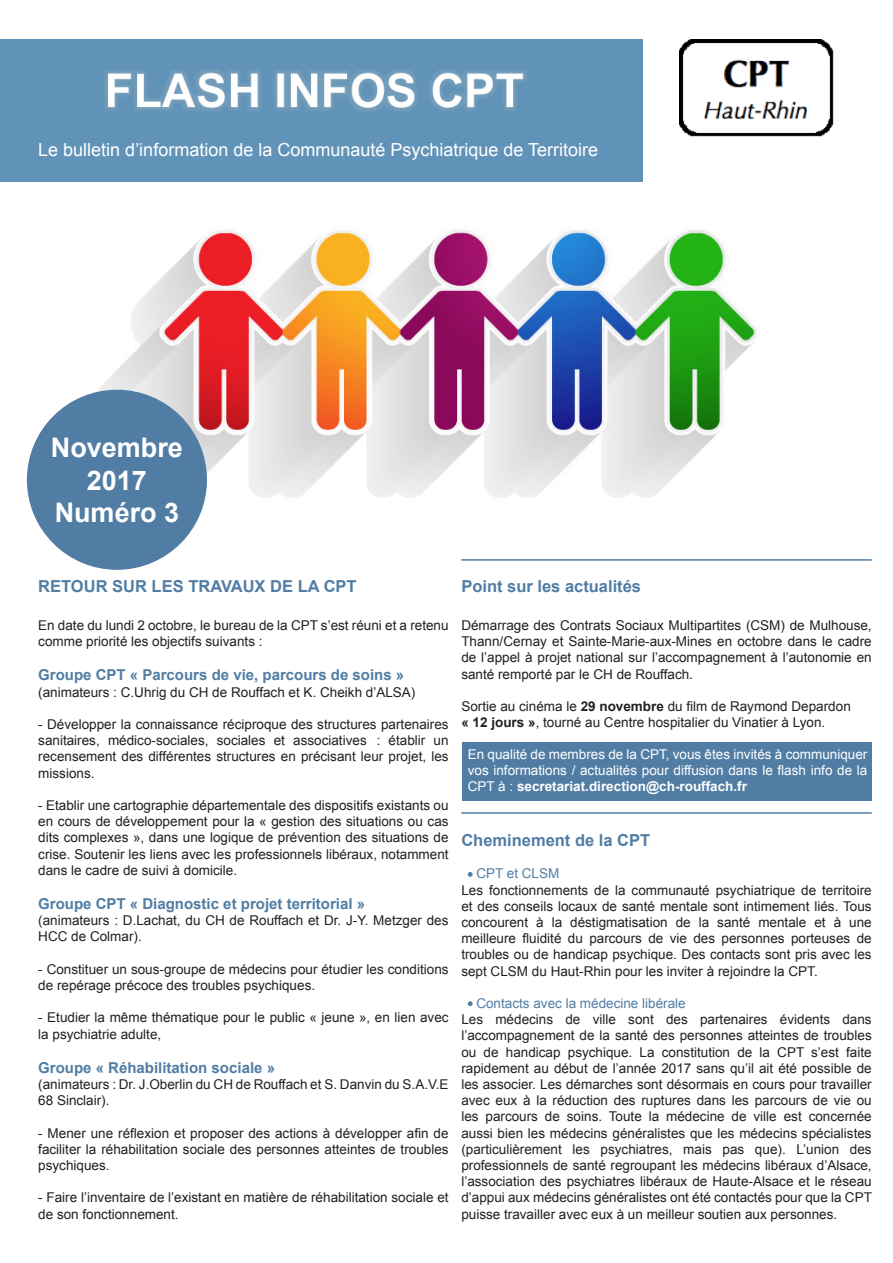
<style>
.page{position:relative;width:893px;height:1263px;background:#fff}
.page>*{position:absolute;margin:0;border:0;box-sizing:border-box;transform-origin:0 0}
.t1{font:700 27px "Arial";color:#fff}
.t2{font:18px "Arial";color:#fff}
.t3{font:700 16.5px "Arial";color:#517da4}
.t4{font:700 15px "Arial";color:#517da4}
.t5{font:13.5px/16.2px "Arial";color:#231f20}
.t6{font:13.5px/16.2px "Arial";color:#fff;text-align:justify}
.t7{font:13.5px "Arial";color:#517da4}
.s1{font-weight:700}
</style>
<div class="page">
<img style="left:66px;top:155px;width:691px;height:376px">
<div style="left:462px;top:742px;width:410px;height:58px;background:#517da4"></div>
<div style="left:0;top:39px;width:642px;height:142px;background:#6193b9"></div>
<img style="left:65px;top:57px;width:499px;height:75px">
<div style="left:27px;top:390px;width:180px;height:180px;background:#517da4;border-radius:50%"></div>
<img style="left:680px;top:39px;width:153px;height:98px">
<hr style="left:461px;top:812px;width:411px;height:2px;background:#517da4">
<svg style="left:468px;top:872px;width:5px;height:5px"></svg>
<svg style="left:468px;top:1001px;width:5px;height:5px"></svg>
<hr style="left:461px;top:559px;width:411px;height:2px;background:#517da4">
<p class="t2" style="left:38px;top:138px;width:561px">Le bulletin d’information de la Communauté Psychiatrique de Territoire</p>
<p class="t1" style="left:51px;top:430px;width:134px">Novembre</p>
<p class="t1" style="left:87px;top:462px;width:62px">2017</p>
<p class="t1" style="left:55px;top:494px;width:126px">Numéro 3</p>
<p class="t3" style="left:38px;top:575px;width:320px">RETOUR SUR LES TRAVAUX DE LA CPT</p>
<p class="t5" style="left:38px;top:617px;width:412px">En date du lundi 2 octobre, le bureau de la CPT s’est réuni et a retenu comme priorité les objectifs suivants :</p>
<p class="t4" style="left:38px;top:665px;width:367px">Groupe CPT « Parcours de vie, parcours de soins »</p>
<p class="t5" style="left:38px;top:684px;width:379px">(animateurs : C.Uhrig du CH de Rouffach et K. Cheikh d’ALSA)</p>
<p class="t5" style="left:38px;top:716px;width:412px;text-align:justify">- Développer la connaissance réciproque des structures partenaires sanitaires, médico-sociales, sociales et associatives : établir un recensement des différentes structures en précisant leur projet, les missions.</p>
<p class="t5" style="left:38px;top:797px;width:412px;text-align:justify">- Etablir une cartographie départementale des dispositifs existants ou en cours de développement pour la « gestion des situations ou cas dits complexes », dans une logique de prévention des situations de crise. Soutenir les liens avec les professionnels libéraux, notamment dans le cadre de suivi à domicile.</p>
<p class="t4" style="left:38px;top:894px;width:328px">Groupe CPT « Diagnostic et projet territorial »</p>
<p class="t5" style="left:38px;top:912px;width:412px">(animateurs : D.Lachat, du CH de Rouffach et Dr. J-Y. Metzger des<br>HCC de Colmar).</p>
<p class="t5" style="left:38px;top:961px;width:412px">- Constituer un sous-groupe de médecins pour étudier les conditions de repérage précoce des troubles psychiques.</p>
<p class="t5" style="left:38px;top:1010px;width:412px">- Etudier la même thématique pour le public « jeune », en lien avec la psychiatrie adulte,</p>
<p class="t4" style="left:38px;top:1057px;width:238px">Groupe « Réhabilitation sociale »</p>
<p class="t5" style="left:38px;top:1076px;width:412px">(animateurs : Dr. J.Oberlin du CH de Rouffach et S. Danvin du S.A.V.E<br>68 Sinclair).</p>
<p class="t5" style="left:38px;top:1125px;width:412px;text-align:justify">- Mener une réflexion et proposer des actions à développer afin de faciliter la réhabilitation sociale des personnes atteintes de troubles psychiques.</p>
<p class="t5" style="left:38px;top:1190px;width:412px">- Faire l’inventaire de l’existant en matière de réhabilitation sociale et de son fonctionnement.</p>
<p class="t3" style="left:461px;top:575px;width:181px">Point sur les actualités</p>
<p class="t5" style="left:461px;top:617px;width:412px;text-align:justify">Démarrage des Contrats Sociaux Multipartites (CSM) de Mulhouse, Thann/Cernay et Sainte-Marie-aux-Mines en octobre dans le cadre de l’appel à projet national sur l’accompagnement à l’autonomie en santé remporté par le CH de Rouffach.</p>
<p class="t5" style="left:461px;top:698px;width:391px">Sortie au cinéma le <span class="s1">29 novembre</span> du film de Raymond Depardon</p>
<p class="t5" style="left:461px;top:714px;width:365px"><span class="s1">« 12 jours »</span>, tourné au Centre hospitalier du Vinatier à Lyon.</p>
<p class="t6" style="left:468px;top:746px;width:401px">En qualité de membres de la CPT, vous êtes invités à communiquer vos informations / actualités pour diffusion dans le flash info de la CPT à : <span class="s1">secretariat.direction@ch-rouffach.fr</span></p>
<p class="t3" style="left:461px;top:829px;width:190px">Cheminement de la CPT</p>
<p class="t7" style="left:476px;top:865px;width:85px">CPT et CLSM</p>
<p class="t5" style="left:461px;top:882px;width:412px;text-align:justify">Les fonctionnements de la communauté psychiatrique de territoire et des conseils locaux de santé mentale sont intimement liés. Tous concourent à la déstigmatisation de la santé mentale et à une meilleure fluidité du parcours de vie des personnes porteuses de troubles ou de handicap psychique. Des contacts sont pris avec les sept CLSM du Haut-Rhin pour les inviter à rejoindre la CPT.</p>
<p class="t7" style="left:476px;top:994px;width:211px">Contacts avec la médecine libérale</p>
<p class="t5" style="left:461px;top:1011px;width:412px;text-align:justify">Les médecins de ville sont des partenaires évidents dans l’accompagnement de la santé des personnes atteintes de troubles ou de handicap psychique. La constitution de la CPT s’est faite rapidement au début de l’année 2017 sans qu’il ait été possible de les associer. Les démarches sont désormais en cours pour travailler avec eux à la réduction des ruptures dans les parcours de vie ou les parcours de soins. Toute la médecine de ville est concernée aussi bien les médecins généralistes que les médecins spécialistes (particulièrement les psychiatres, mais pas que). L’union des professionnels de santé regroupant les médecins libéraux d’Alsace, l’association des psychiatres libéraux de Haute-Alsace et le réseau d’appui aux médecins généralistes ont été contactés pour que la CPT puisse travailler avec eux à un meilleur soutien aux personnes.</p>
</div>
